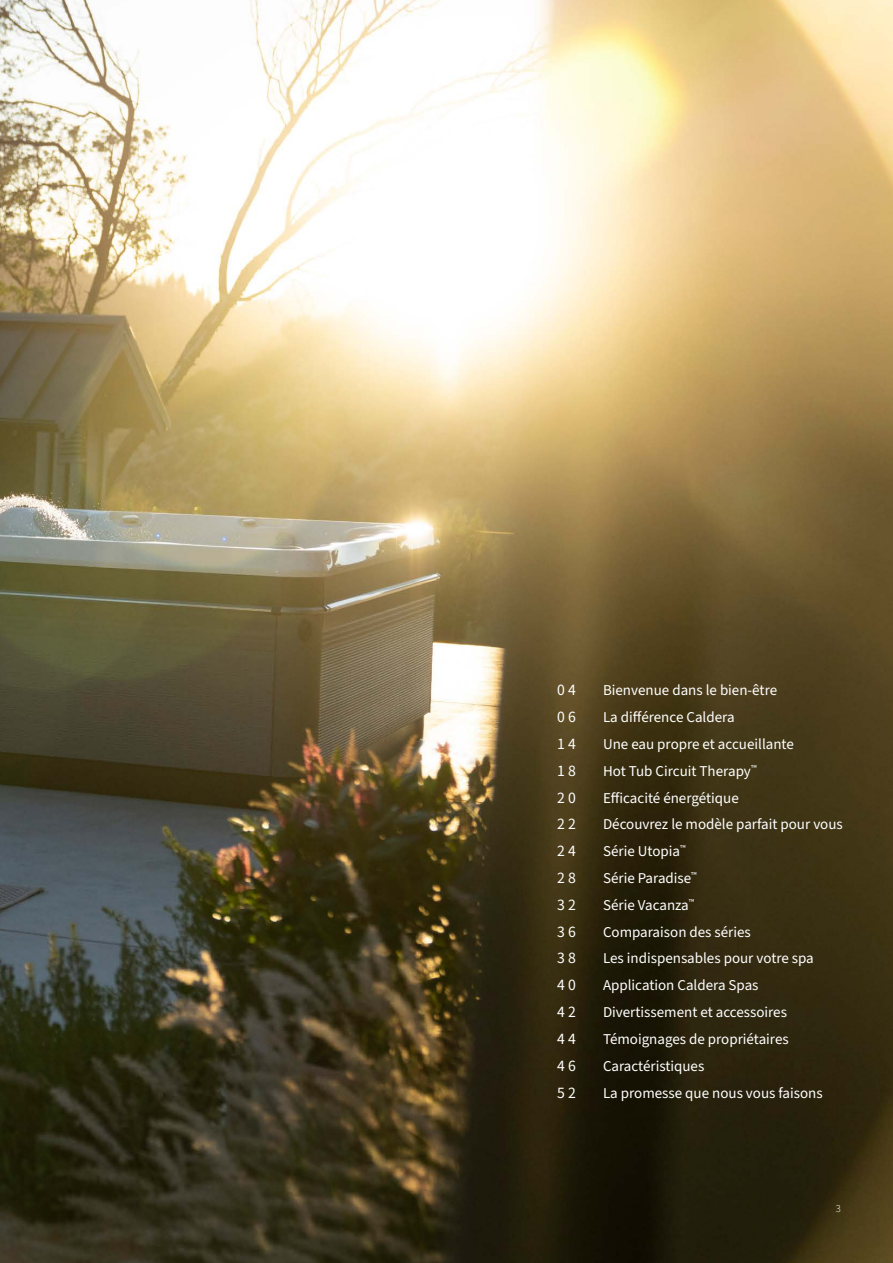
<style>
.page{position:relative;width:893px;height:1263px;background:#fff}
.page>*{position:absolute;margin:0;border:0;box-sizing:border-box;transform-origin:0 0}
.t1{font:15.6px/26.8px "Source Sans 3";letter-spacing:.21em;color:#fff;text-align:justify}
.t2{font:15px/26.8px "Source Sans 3";color:#fff}
.t3{font:10.5px "Source Sans 3";color:#fff}
</style>
<div class="page">
<img style="left:1px;top:0;width:892px;height:1263px">
<hr style="left:0;top:0;width:1px;height:1263px;background:#000">
<p class="t1" style="left:557px;top:677px;width:20px">04<br>06<br>14<br>18<br>20<br>22<br>24<br>28<br>32<br>36<br>38<br>40<br>42<br>44<br>46<br>52</p>
<p class="t2" style="left:603px;top:677px;width:241px">Bienvenue dans le bien-être<br>La différence Caldera<br>Une eau propre et accueillante<br>Hot Tub Circuit Therapy<sup>™<br></sup>Efficacité énergétique<br>Découvrez le modèle parfait pour vous<br>Série Utopia<sup>™<br></sup>Série Paradise<sup>™<br></sup>Série Vacanza<sup>™<br></sup>Comparaison des séries<br>Les indispensables pour votre spa<br>Application Caldera Spas<br>Divertissement et accessoires<br>Témoignages de propriétaires<br>Caractéristiques<br>La promesse que nous vous faisons</p>
<p class="t3" style="left:836px;top:1201px;width:7px">3</p>
</div>
